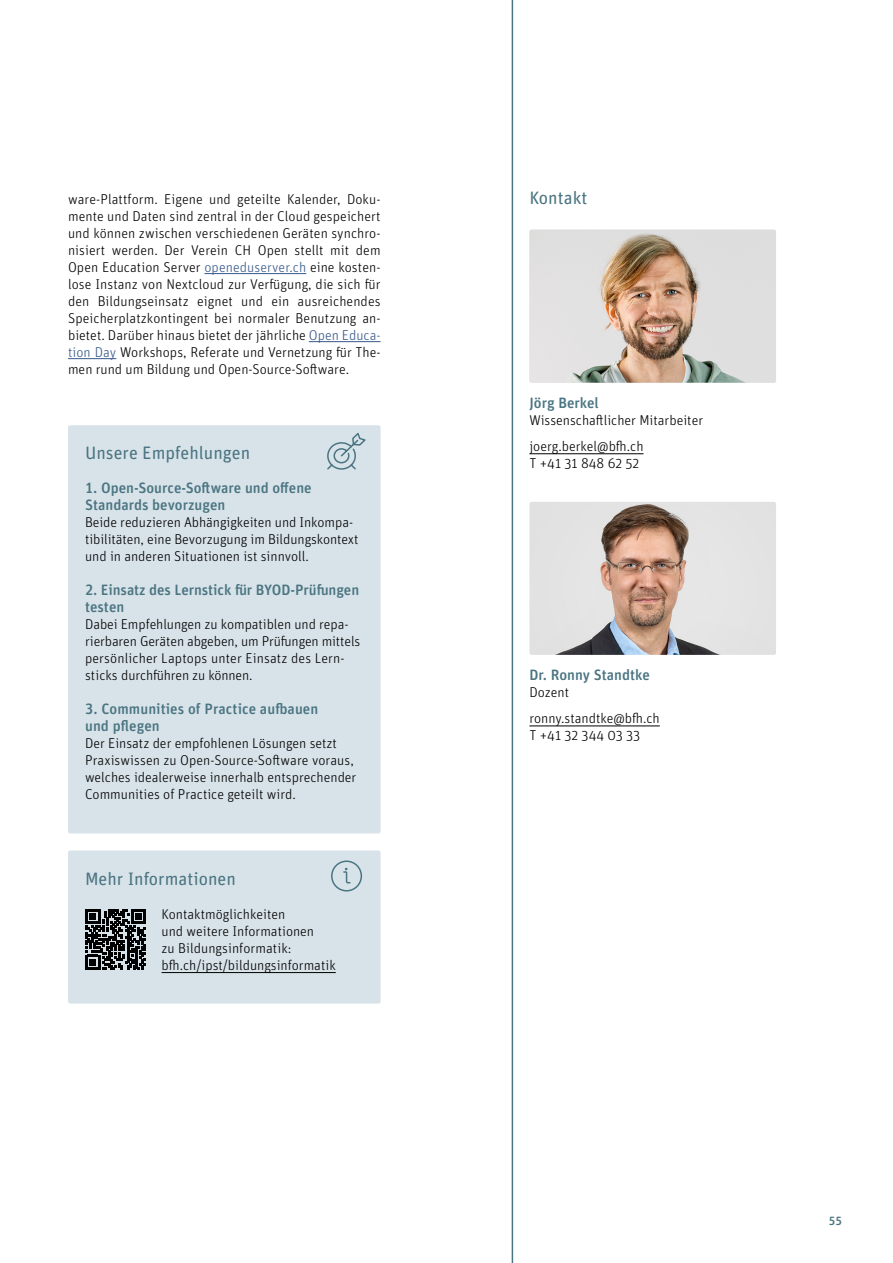
<style>
.page{position:relative;width:893px;height:1263px;background:#fff}
.page>*{position:absolute;margin:0;border:0;box-sizing:border-box;transform-origin:0 0}
.Boxe_UT_neu_ej{font:18px "Unit Rounded Pro";color:#4b7582}
.Untertitel_1{font:18px "Unit Rounded Pro";color:#4b7582}
.Untertitel_2{font:500 15px/17px "Unit Rounded Pro";color:#4b7582}
.Fliesstext{font:300 14.25px/17px "Unit Rounded Pro";color:#000}
.Fliesstext_Blocksatz{font:300 14.25px/17px "Unit Rounded Pro";color:#000;text-align:justify}
.Fliesstext_ohne_Absatz{font:300 14.25px/17px "Unit Rounded Pro";color:#000}
.Autoren{font:300 14.25px "Unit Rounded Pro";color:#000}
.t1{font:500 12px "Unit Rounded Pro";color:#4b7582}
.s1{color:#38598b}
</style>
<div class="page">
<hr style="left:204px;top:273px;width:102px;height:1px;background:#38598b">
<hr style="left:309px;top:341px;width:72px;height:1px;background:#38598b">
<hr style="left:68px;top:358px;width:48px;height:1px;background:#38598b">
<img style="left:529px;top:230px;width:247px;height:153px">
<img style="left:529px;top:502px;width:247px;height:153px">
<div style="left:68px;top:425px;width:313px;height:408px;background:#d8e3e9;border-radius:2px"></div>
<svg style="left:327px;top:433px;width:39px;height:37px"></svg>
<div style="left:68px;top:850px;width:313px;height:153px;background:#d8e3e9;border-radius:2px"></div>
<hr style="left:162px;top:972px;width:174px;height:1px;background:#000">
<svg style="left:85px;top:909px;width:61px;height:60px"></svg>
<svg style="left:331px;top:860px;width:31px;height:32px"></svg>
<hr style="left:529px;top:453px;width:114px;height:1px;background:#000">
<hr style="left:529px;top:726px;width:131px;height:1px;background:#000">
<hr style="left:512px;top:0;width:1px;height:1263px;background:#4b7582">
<p class="Fliesstext_Blocksatz" style="left:68px;top:190px;width:314px">ware-Plattform. Eigene und geteilte Kalender, Doku&shy;mente und Daten sind zentral in der Cloud gespeichert und können zwischen verschiedenen Geräten synchro&shy;nisiert werden. Der Verein CH Open stellt mit dem Open Education Server <span class="s1">openeduserver.ch</span> eine kosten&shy;lose Instanz von Nextcloud zur Verfügung, die sich für den Bildungseinsatz eignet und ein ausreichendes Speicherplatzkontingent bei normaler Benutzung an&shy;bietet. Darüber hinaus bietet der jährliche <span class="s1">Open Educa&shy;tion Day</span> Workshops, Referate und Vernetzung für The&shy;men rund um Bildung und Open-Source-Software.</p>
<p class="Boxe_UT_neu_ej" style="left:85px;top:441px;width:167px">Unsere Empfehlungen</p>
<p class="Untertitel_2" style="left:85px;top:479px;width:228px">1. Open-Source-Software und offene<br>Standards bevorzugen</p>
<p class="Fliesstext" style="left:85px;top:514px;width:275px">Beide reduzieren Abhängigkeiten und Inkompa&shy;tibilitäten, eine Bevorzugung im Bildungskontext und in anderen Situationen ist sinnvoll.</p>
<p class="Untertitel_2" style="left:85px;top:581px;width:276px">2. Einsatz des Lernstick für BYOD-Prüfungen testen</p>
<p class="Fliesstext" style="left:85px;top:616px;width:277px">Dabei Empfehlungen zu kompatiblen und repa&shy;rierbaren Geräten abgeben, um Prüfungen mittels persönlicher Laptops unter Einsatz des Lern&shy;sticks durchführen zu können.</p>
<p class="Untertitel_2" style="left:85px;top:700px;width:235px">3. Communities of Practice aufbauen und pflegen</p>
<p class="Fliesstext" style="left:85px;top:735px;width:273px">Der Einsatz der empfohlenen Lösungen setzt Praxiswissen zu Open-Source-Software voraus, welches idealerweise innerhalb entsprechender Communities of Practice geteilt wird.</p>
<p class="Boxe_UT_neu_ej" style="left:85px;top:866px;width:152px">Mehr Informationen</p>
<p class="Fliesstext" style="left:162px;top:905px;width:176px">Kontaktmöglichkeiten<br>und weitere Informationen<br>zu Bildungsinformatik: bfh.ch/ipst/bildungsinformatik</p>
<p class="Untertitel_1" style="left:529px;top:185px;width:59px">Kontakt</p>
<p class="Untertitel_2" style="left:529px;top:394px;width:71px">Jörg Berkel</p>
<p class="Autoren" style="left:529px;top:411px;width:175px">Wissenschaftlicher Mitarbeiter</p>
<p class="Fliesstext_ohne_Absatz" style="left:529px;top:437px;width:116px">joerg.berkel@bfh.ch<br>T +41 31 848 62 52</p>
<p class="Untertitel_2" style="left:529px;top:666px;width:122px">Dr. Ronny Standtke</p>
<p class="Autoren" style="left:529px;top:683px;width:41px">Dozent</p>
<p class="Fliesstext_ohne_Absatz" style="left:529px;top:709px;width:132px">ronny.standtke@bfh.ch<br>T +41 32 344 03 33</p>
<p class="t1" style="left:829px;top:1212px;width:15px">55</p>
</div>
